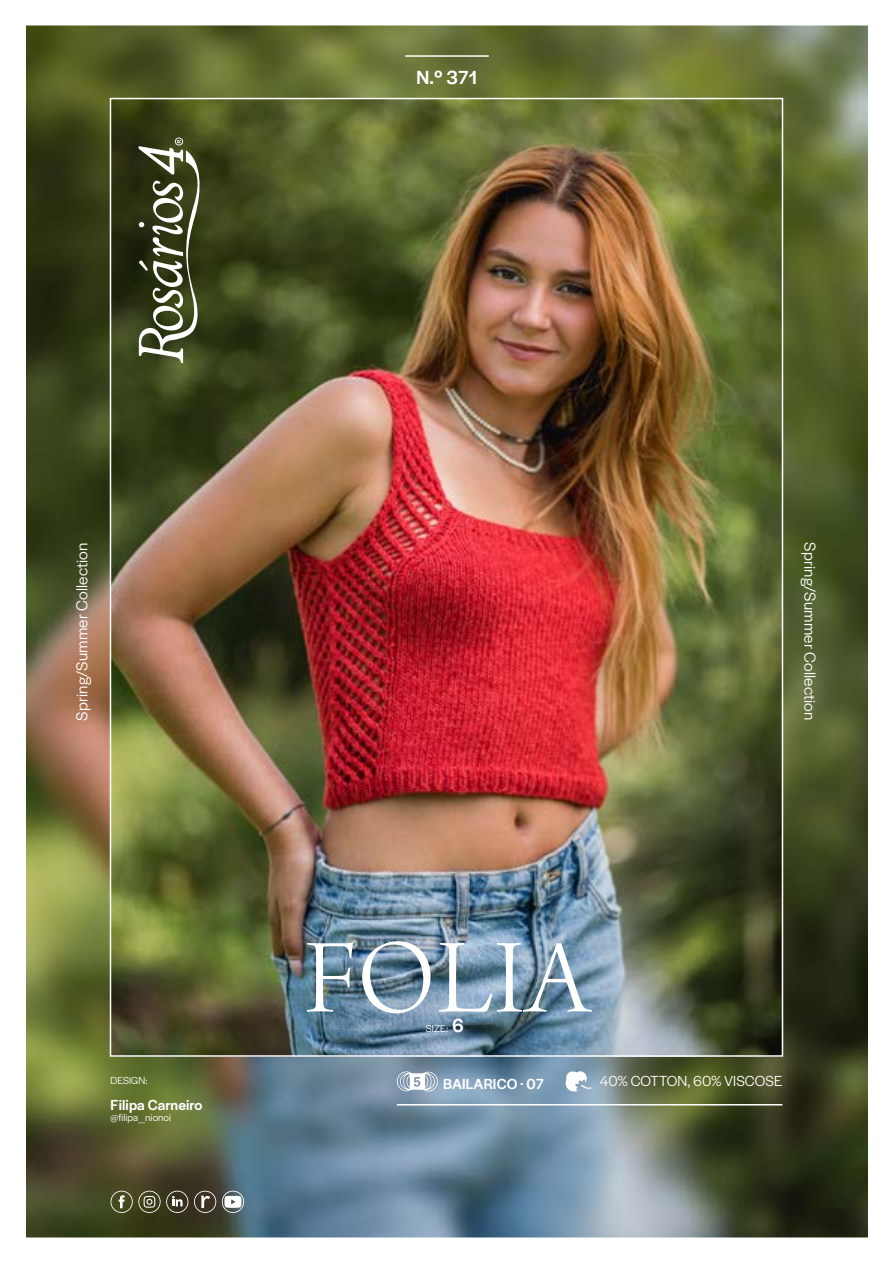
<style>
.page{position:relative;width:893px;height:1263px;background:#fff}
.page>*{position:absolute;margin:0;border:0;box-sizing:border-box;transform-origin:0 0}
.t1{font:111px "Arno Pro Light Display";letter-spacing:.01em;color:#fff}
.t2{font:500 19.5px "Halyard Display";color:#fff}
.t3{font:16.5px "Halyard Display";letter-spacing:.01em;color:#fff}
.t4{font:500 15px "Halyard Display";letter-spacing:.01em;color:#fff}
.t5{font:15px "Halyard Display";letter-spacing:.005em;color:#fff}
.t6{font:10.5px "Halyard Display";letter-spacing:.01em;color:#fff}
.s1{font-weight:500;font-size:19.5px}
</style>
<div class="page">
<img style="left:27px;top:27px;width:839px;height:1209px">
<svg style="left:397px;top:1071px;width:41px;height:20px"></svg>
<img style="left:113px;top:101px;width:667px;height:953px">
<svg style="left:564px;top:1070px;width:28px;height:22px"></svg>
<hr style="left:397px;top:1104px;width:385px;height:1px;background:#fff">
<svg style="left:138px;top:138px;width:65px;height:225px"></svg>
<hr style="left:405px;top:55px;width:84px;height:2px;background:#fff">
<svg style="left:222px;top:1191px;width:22px;height:22px"></svg>
<svg style="left:194px;top:1191px;width:22px;height:22px"></svg>
<svg style="left:111px;top:1191px;width:77px;height:22px;background:#616247"></svg>
<p class="t2" style="left:417px;top:64px;width:62px">N.º 371</p>
<p class="t3" style="left:70px;top:720px;width:180px;rotate:-90deg">Spring/Summer Collection</p>
<p class="t6" style="left:111px;top:1073px;width:39px">DESIGN:</p>
<p class="t4" style="left:111px;top:1094px;width:93px">Filipa Carneiro</p>
<p class="t6" style="left:111px;top:1110px;width:62px">@filipa_nionoi</p>
<p class="t3" style="left:822px;top:542px;width:180px;rotate:90deg">Spring/Summer Collection</p>
<h1 class="t1" style="left:304px;top:918px;width:286px">FOLIA</h1>
<p class="t6" style="left:426px;top:1021px;width:39px">SIZE: <span class="s1">6</span></p>
<p class="t4" style="left:443px;top:1073px;width:102px">BAILARICO · 07</p>
<p class="t5" style="left:600px;top:1070px;width:184px">40% COTTON, 60% VISCOSE</p>
</div>
